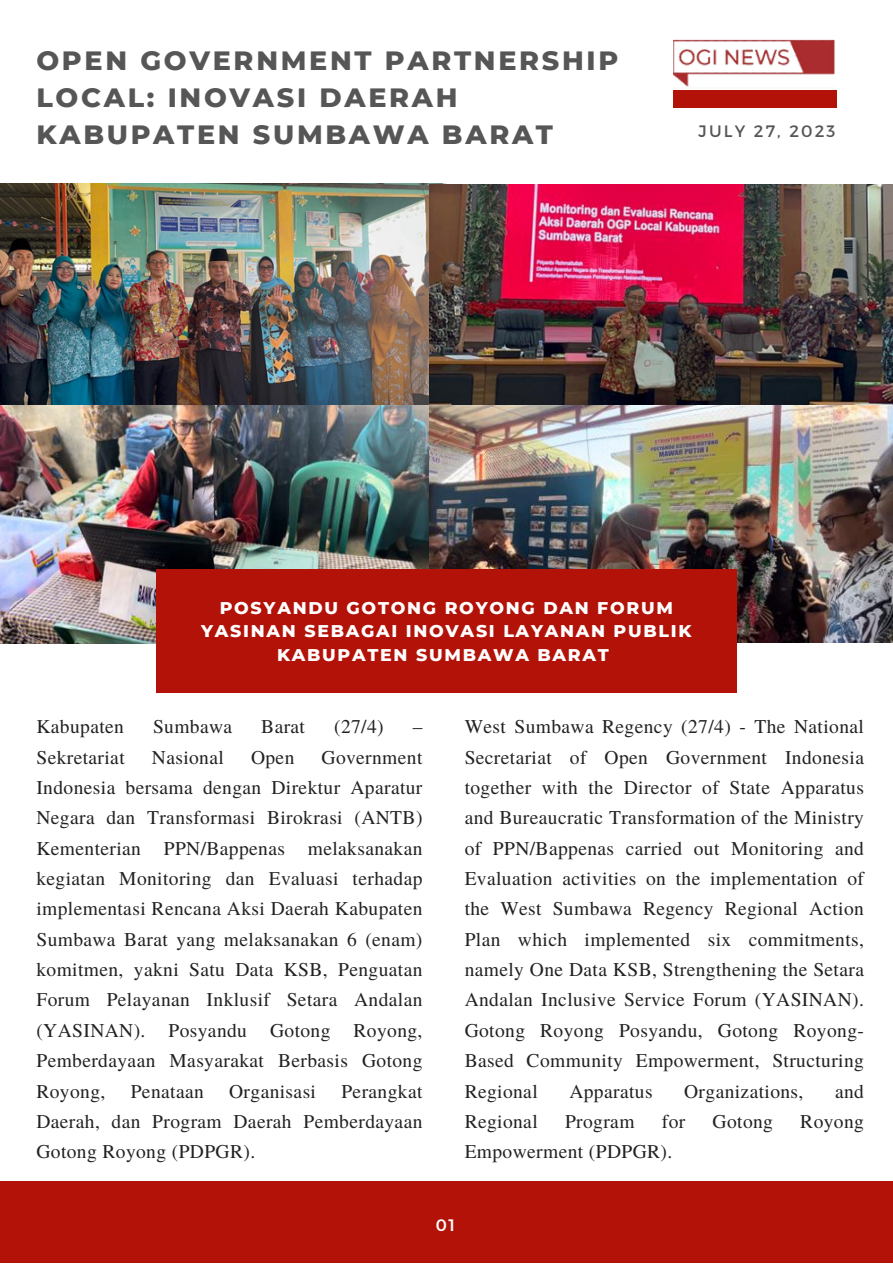
<style>
.page{position:relative;width:893px;height:1264px;background:#fff}
.page>*{position:absolute;margin:0;border:0;box-sizing:border-box;transform-origin:0 0}
.t1{font:800 27px/37px "Montserrat";letter-spacing:.1em;color:#565656}
.t2{font:19.5px/30.3px "Te X Gyre Termes";letter-spacing:.02em;color:#222;text-align:justify}
.t3{font:800 17.4px/23.5px "Montserrat";letter-spacing:.1em;color:#fff;text-align:center}
.t4{font:16.5px "Montserrat";letter-spacing:.13em;color:#565656}
.t5{font:600 16.5px "Montserrat";color:#fff}
</style>
<div class="page">
<div style="left:673px;top:90px;width:163px;height:17px;background:#b21207"></div>
<img style="left:673px;top:39px;width:161px;height:48px">
<div style="left:0;top:1181px;width:892px;height:81px;background:#b21207"></div>
<img style="left:0;top:184px;width:430px;height:221px">
<img style="left:430px;top:184px;width:462px;height:221px">
<img style="left:0;top:405px;width:892px;height:238px">
<div style="left:156px;top:570px;width:580px;height:122px;background:#b21207"></div>
<p class="t1" style="left:36px;top:42px;width:583px">OPEN GOVERNMENT PARTNERSHIP<br>LOCAL: INOVASI DAERAH<br>KABUPATEN SUMBAWA BARAT</p>
<p class="t4" style="left:698px;top:120px;width:138px">JULY 27, 2023</p>
<p class="t3" style="left:201px;top:595px;width:492px">POSYANDU GOTONG ROYONG DAN FORUM<br>YASINAN SEBAGAI INOVASI LAYANAN PUBLIK<br>KABUPATEN SUMBAWA BARAT</p>
<p class="t2" style="left:36px;top:710px;width:89px">Kabupaten</p>
<p class="t2" style="left:153px;top:710px;width:81px">Sumbawa</p>
<p class="t2" style="left:261px;top:710px;width:45px">Barat</p>
<p class="t2" style="left:334px;top:710px;width:51px">(27/4)</p>
<p class="t2" style="left:412px;top:710px;width:11px">–</p>
<p class="t2" style="left:36px;top:740px;width:90px">Sekretariat</p>
<p class="t2" style="left:152px;top:740px;width:73px">Nasional</p>
<p class="t2" style="left:251px;top:740px;width:45px">Open</p>
<p class="t2" style="left:36px;top:740px;width:387px;text-indent:285px">Government Indonesia bersama dengan Direktur Aparatur Negara dan Transformasi Birokrasi (ANTB)<br>Kementerian PPN/Bappenas melaksanakan kegiatan Monitoring dan Evaluasi terhadap implementasi Rencana Aksi Daerah Kabupaten Sumbawa Barat yang melaksanakan 6 (enam) komitmen, yakni Satu Data KSB, Penguatan Forum Pelayanan Inklusif Setara Andalan (YASINAN). Posyandu Gotong Royong, Pemberdayaan Masyarakat Berbasis Gotong Royong,</p>
<p class="t2" style="left:36px;top:1074px;width:387px;text-indent:305px">Perangkat Daerah, dan Program Daerah Pemberdayaan Gotong Royong (PDPGR).</p>
<p class="t2" style="left:131px;top:1074px;width:75px">Penataan</p>
<p class="t2" style="left:229px;top:1074px;width:88px">Organisasi</p>
<p class="t2" style="left:464px;top:710px;width:401px">West Sumbawa Regency (27/4) - The National Secretariat of Open Government Indonesia together with the Director of State Apparatus and Bureaucratic Transformation of the Ministry of PPN/Bappenas carried out Monitoring and Evaluation activities on the implementation of the West Sumbawa Regency Regional Action Plan which implemented six commitments, namely One Data KSB, Strengthening the Setara Andalan Inclusive Service Forum (YASINAN).<br>Gotong Royong Posyandu, Gotong Royong-Based Community Empowerment, Structuring Regional</p>
<p class="t2" style="left:569px;top:1074px;width:85px">Apparatus</p>
<p class="t2" style="left:684px;top:1074px;width:121px">Organizations,</p>
<p class="t2" style="left:835px;top:1074px;width:30px">and</p>
<p class="t2" style="left:464px;top:1105px;width:75px">Regional</p>
<p class="t2" style="left:565px;top:1105px;width:71px">Program</p>
<p class="t2" style="left:661px;top:1105px;width:25px">for</p>
<p class="t2" style="left:712px;top:1105px;width:62px">Gotong</p>
<p class="t2" style="left:800px;top:1105px;width:65px">Royong</p>
<p class="t2" style="left:464px;top:1135px;width:209px">Empowerment (PDPGR).</p>
<p class="t5" style="left:436px;top:1214px;width:21px">01</p>
</div>
